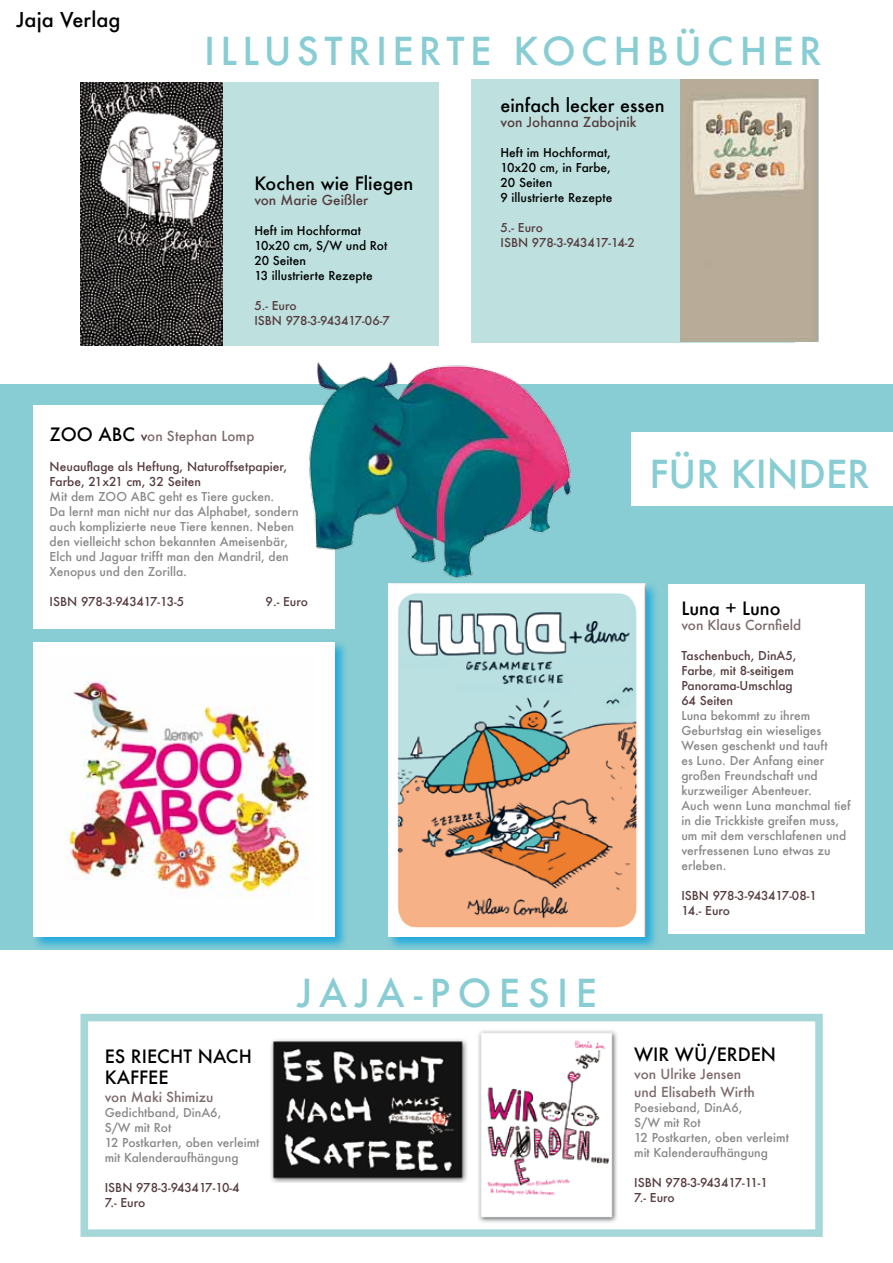
<style>
.page{position:relative;width:893px;height:1263px;background:#fff}
.page>*{position:absolute;margin:0;border:0;box-sizing:border-box;transform-origin:0 0}
.t1{font:500 37.65px "Futura";letter-spacing:.14em;color:#88cdd3}
.t2{font:500 37.65px "Futura";letter-spacing:.2em;color:#88cdd3}
.t3{font:500 37.65px "Futura";color:#88cdd3}
.t4{font:500 20.1px "Futura";color:#000}
.t5{font:500 18px/21px "Futura";color:#000}
.t6{font:500 13.5px/18px "Futura";color:#7d6b6c}
.t7{font:500 13.5px "Futura";color:#563c3f}
.t8{font:500 12px/15px "Futura";color:#87888a}
.t9{font:500 12px/15px "Futura";color:#563c3f}
.t10{font:500 12px/15px "Futura";color:#000}
.s1{font-size:18px;color:#000}
.s2{color:#563c3f}
.s3{color:#87888a}
</style>
<div class="page">
<div style="left:81px;top:1014px;width:742px;height:223px;border:8px solid #a5d7d9"></div>
<img style="left:270px;top:1039px;width:197px;height:143px">
<img style="left:478px;top:1030px;width:139px;height:193px">
<div style="left:1px;top:384px;width:892px;height:566px;background:#88cdd3"></div>
<div style="left:668px;top:584px;width:197px;height:350px;background:#fff"></div>
<div style="left:33px;top:406px;width:301px;height:223px;background:#fff"></div>
<div style="left:386px;top:581px;width:273px;height:370px;background:#009ee0;opacity:.75"></div>
<img style="left:389px;top:583px;width:256px;height:354px">
<div style="left:631px;top:432px;width:262px;height:74px;background:#fff"></div>
<div style="left:31px;top:639px;width:317px;height:312px;background:#009ee0;opacity:.75"></div>
<div style="left:33px;top:642px;width:301px;height:295px;background:#fff"></div>
<img style="left:65px;top:680px;width:244px;height:217px">
<img style="left:303px;top:361px;width:274px;height:221px">
<div style="left:471px;top:79px;width:324px;height:263px;background:#bee1e0"></div>
<div style="left:99px;top:82px;width:340px;height:264px;background:#bee1e0"></div>
<img style="left:680px;top:79px;width:138px;height:263px">
<img style="left:81px;top:82px;width:142px;height:263px">
<h2 class="t4" style="left:16px;top:6px;width:105px">Jaja Verlag</h2>
<h1 class="t1" style="left:204px;top:25px;width:619px">ILLUSTRIERTE KOCHBÜCHER</h1>
<h3 class="t5" style="left:254px;top:173px;width:160px">Kochen wie Fliegen</h3>
<p class="t7" style="left:254px;top:191px;width:115px">von Marie Geißler</p>
<p class="t10" style="left:254px;top:223px;width:135px">Heft im Hochformat<br>10x20 cm, S/W und Rot<br>20 Seiten<br>13 illustrierte Rezepte</p>
<p class="t9" style="left:254px;top:298px;width:137px">5.- Euro<br>ISBN 978-3-943417-06-7</p>
<h3 class="t5" style="left:500px;top:95px;width:165px">einfach lecker essen</h3>
<p class="t7" style="left:500px;top:113px;width:138px">von Johanna Zabojnik</p>
<p class="t10" style="left:500px;top:145px;width:113px">Heft im Hochformat,<br>10x20 cm, in Farbe,<br>20 Seiten<br>9 illustrierte Rezepte</p>
<p class="t9" style="left:500px;top:220px;width:136px">5.- Euro<br>ISBN 978-3-943417-14-2</p>
<p class="t6" style="left:50px;top:426px;width:206px"><span class="s1">ZOO ABC</span> <span class="s2">v</span>on Stephan Lomp</p>
<p class="t9" style="left:50px;top:458px;width:239px">Neuauflage als Heftung, Naturoffsetpapier,<br>Farbe, 21x21 cm, 32 Seiten</p>
<p class="t8" style="left:50px;top:488px;width:251px">Mit dem ZOO ABC geht es Tiere gucken.<br>Da lernt man nicht nur das Alphabet, sondern auch komplizierte neue Tiere kennen. Neben den vielleicht schon bekannten Ameisenbär, Elch und Jaguar trifft man den Mandril, den Xenopus und den Zorilla.</p>
<p class="t9" style="left:50px;top:593px;width:136px">ISBN 978-3-943417-13-5</p>
<p class="t9" style="left:266px;top:593px;width:44px">9.- Euro</p>
<h3 class="t5" style="left:105px;top:1046px;width:149px">ES RIECHT NACH<br>KAFFEE</h3>
<p class="t6" style="left:105px;top:1088px;width:110px">von Maki Shimizu</p>
<p class="t8" style="left:105px;top:1105px;width:156px">Gedichtband, DinA6,<br>S/W mit Rot<br>12 Postkarten, oben verleimt mit Kalenderaufhängung</p>
<p class="t9" style="left:105px;top:1180px;width:136px">ISBN 978-3-943417-10-4<br>7.- Euro</p>
<h1 class="t2" style="left:297px;top:968px;width:301px">JAJA-POESIE</h1>
<h1 class="t3" style="left:649px;top:449px;width:222px">FÜR KINDER</h1>
<h3 class="t5" style="left:681px;top:598px;width:101px">Luna + Luno</h3>
<p class="t6" style="left:681px;top:616px;width:121px">von Klaus Cornfield</p>
<p class="t9" style="left:681px;top:648px;width:117px">Taschenbuch, DinA5,<br>Farbe<span class="s3">,</span> mit 8-seitigem<br>Panorama-Umschlag<br>64 Seiten</p>
<p class="t8" style="left:681px;top:708px;width:171px">Luna bekommt zu ihrem<br>Geburtstag ein wieseliges<br>Wesen geschenkt und tauft<br>es Luno. Der Anfang einer großen Freundschaft und kurzweiliger Abenteuer.<br>Auch wenn Luna manchmal tief in die Trickkiste greifen muss, um mit dem verschlafenen und verfressenen Luno etwas zu erleben.</p>
<p class="t9" style="left:681px;top:888px;width:137px">ISBN 978-3-943417-08-1<br>14.- Euro</p>
<h3 class="t5" style="left:634px;top:1043px;width:143px">WIR WÜ/ERDEN</h3>
<p class="t6" style="left:634px;top:1065px;width:122px">von Ulrike Jensen und Elisabeth Wirth</p>
<p class="t8" style="left:634px;top:1100px;width:156px">Poesieband, DinA6,<br>S/W mit Rot<br>12 Postkarten, oben verleimt mit Kalenderaufhängung</p>
<p class="t9" style="left:634px;top:1175px;width:135px">ISBN 978-3-943417-11-1<br>7.- Euro</p>
</div>
